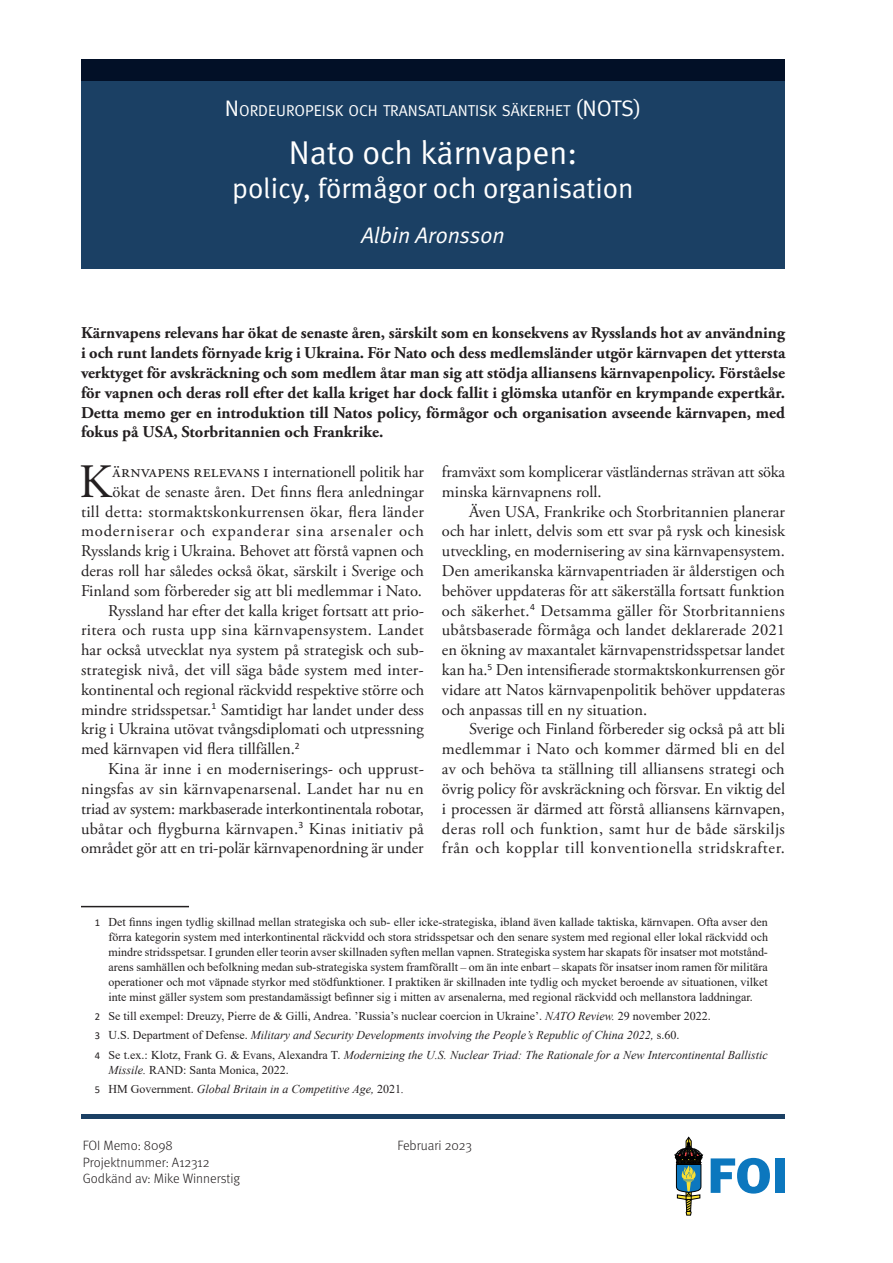
<style>
.page{position:relative;width:893px;height:1263px;background:#fff}
.page>*{position:absolute;margin:0;border:0;box-sizing:border-box;transform-origin:0 0}
.BrödtextFörstaInstan{font:47.85px "Adobe Garamond Pro";color:#231f20}
.Titel{font:33px "Meta Normal";color:#fff}
.Undertitel{font:28.5px "Meta Normal";color:#fff}
.MemoFörf{font:italic 22.5px "Meta Normal";color:#fff}
.BrödtextIndrag{font:16.5px/19.8px "Adobe Garamond Pro";color:#231f20;text-align:justify}
.Ingress{font:700 16.5px/19.8px "Adobe Garamond Pro";color:#231f20;text-align:justify}
.BrödtextFörstaInstan-2{font:16.5px/19.8px "Adobe Garamond Pro";color:#231f20;text-align:right}
.ProjProg{font:15.75px "Meta Normal";color:#fff}
.Sidf_Sidnr{font:300 13.5px "Meta";color:#231f20}
.FotnotstextHögerstäl{font:12px/15px "Times New Roman";color:#231f20;text-align:justify}
.FotnotstextHögerstäl-2{font:italic 12px/15px "Times New Roman";color:#231f20}
.s1{font-size:22.5px}
.s2{font-size:18px}
.s3{font-family:"Calibri";font-size:10.5px}
.s4{font-style:italic}
.s5{font-family:"Calibri";font-style:normal;font-size:10.5px}
.s6{font-style:normal}
</style>
<div class="page">
<hr style="left:81px;top:906px;width:108px;height:1px;background:#231f20">
<div style="left:81px;top:60px;width:704px;height:209px;background:#1b4064"></div>
<div style="left:81px;top:1114px;width:704px;height:5px;background:#1b4064"></div>
<svg style="left:675px;top:1137px;width:28px;height:78px"></svg>
<div style="left:775px;top:1158px;width:10px;height:35px;background:#0c77be"></div>
<svg style="left:711px;top:1158px;width:59px;height:35px"></svg>
<div style="left:81px;top:60px;width:704px;height:21px;background:#021027"></div>
<p class="ProjProg" style="left:225px;top:101px;width:418px"><span class="s1">N</span>ORDEUROPEISK OCH TRANSATLANTISK SÄKERHET <span class="s1">(NOTS)</span></p>
<p class="Titel" style="left:289px;top:133px;width:290px">Nato och kärnvapen:</p>
<p class="Undertitel" style="left:232px;top:172px;width:403px">policy, förmågor och organisation</p>
<p class="MemoFörf" style="left:361px;top:222px;width:145px">Albin Aronsson</p>
<p class="Ingress" style="left:81px;top:324px;width:706px">Kärnvapens relevans har ökat de senaste åren, särskilt som en konsekvens av Rysslands hot av användning i och runt landets förnyade krig i Ukraina. För Nato och dess medlemsländer utgör kärnvapen det yttersta verktyget för avskräckning och som medlem åtar man sig att stödja alliansens kärnvapenpolicy. Förståelse för vapnen och deras roll efter det kalla kriget har dock fallit i glömska utanför en krympande expertkår.<br>Detta memo ger en introduktion till Natos policy, förmågor och organisation avseende kärnvapen, med fokus på USA, Storbritannien och Frankrike.</p>
<p class="BrödtextFörstaInstan" style="left:79px;top:453px;width:34px">K</p>
<p class="BrödtextFörstaInstan-2" style="left:81px;top:462px;width:345px"><span class="s2">ärnvapens relevans i</span> internationell politik har ökat de senaste åren. Det finns flera anledningar<br>till detta: stormaktskonkurrensen ökar, flera länder moderniserar och expanderar sina arsenaler och Rysslands krig i Ukraina. Behovet att förstå vapnen och deras roll har således också ökat, särskilt i Sverige och Finland som förbereder sig att bli medlemmar i Nato.</p>
<p class="BrödtextIndrag" style="left:81px;top:601px;width:345px;text-indent:27px">Ryssland har efter det kalla kriget fortsatt att prio&shy;ritera och rusta upp sina kärnvapensystem. Landet har också utvecklat nya system på strategisk och sub&shy;strategisk nivå, det vill säga både system med inter&shy;kontinental och regional räckvidd respektive större och mindre stridsspetsar.<sup>1</sup> Samtidigt har landet under dess krig i Ukraina utövat tvångsdiplomati och utpressning med kärnvapen vid flera tillfällen.<sup>2</sup></p>
<p class="BrödtextIndrag" style="left:81px;top:759px;width:345px;text-indent:27px">Kina är inne i en moderniserings- och upprust&shy;ningsfas av sin kärnvapenarsenal. Landet har nu en triad av system: markbaserade interkontinentala robotar, ubåtar och flygburna kärnvapen.<sup>3</sup> Kinas initiativ på området gör att en tri-polär kärnvapenordning är under</p>
<p class="BrödtextIndrag" style="left:442px;top:462px;width:345px">framväxt som komplicerar västländernas strävan att söka minska kärnvapnens roll.</p>
<p class="BrödtextIndrag" style="left:442px;top:502px;width:345px;text-indent:27px">Även USA, Frankrike och Storbritannien planerar och har inlett, delvis som ett svar på rysk och kinesisk utveckling, en modernisering av sina kärnvapensystem.<br>Den amerikanska kärnvapentriaden är ålderstigen och behöver uppdateras för att säkerställa fortsatt funktion och säkerhet.<sup>4</sup> Detsamma gäller för Storbritanniens ubåtsbaserade förmåga och landet deklarerade 2021 en ökning av maxantalet kärnvapenstridsspetsar landet kan ha.<sup>5</sup> Den intensifierade stormaktskonkurrensen gör vidare att Natos kärnvapenpolitik behöver uppdateras och anpassas till en ny situation.</p>
<p class="BrödtextIndrag" style="left:442px;top:720px;width:345px;text-indent:27px">Sverige och Finland förbereder sig också på att bli medlemmar i Nato och kommer därmed bli en del av och behöva ta ställning till alliansens strategi och övrig policy för avskräckning och försvar. En viktig del i processen är därmed att förstå alliansens kärnvapen, deras roll och funktion, samt hur de både särskiljs från och kopplar till konventionella stridskrafter.</p>
<p class="FotnotstextHögerstäl" style="left:109px;top:914px;width:661px;text-indent:-14px"><span class="s3">1</span> Det finns ingen tydlig skillnad mellan strategiska och sub- eller icke-strategiska, ibland även kallade taktiska, kärnvapen. Ofta avser den förra kategorin system med interkontinental räckvidd och stora stridsspetsar och den senare system med regional eller lokal räckvidd och mindre stridsspetsar. I grunden eller teorin avser skillnaden syften mellan vapnen. Strategiska system har skapats för insatser mot motstånd&shy;arens samhällen och befolkning medan sub-strategiska system framförallt – om än inte enbart – skapats för insatser inom ramen för militära operationer och mot väpnade styrkor med stödfunktioner. I praktiken är skillnaden inte tydlig och mycket beroende av situationen, vilket inte minst gäller system som prestandamässigt befinner sig i mitten av arsenalerna, med regional räckvidd och mellanstora laddningar.</p>
<p class="FotnotstextHögerstäl" style="left:95px;top:1008px;width:618px"><span class="s3">2</span> Se till exempel: Dreuzy, Pierre de &amp; Gilli, Andrea. ’Russia’s nuclear coercion in Ukraine’. <span class="s4">NATO Review.</span> 29 november 2022.</p>
<p class="FotnotstextHögerstäl-2" style="left:95px;top:1027px;width:586px"><span class="s5">3</span> <span class="s6">U.S. Department of Defense.</span> Military and Security Developments involving the People’s Republic of China 2022, <span class="s6">s.60.</span></p>
<p class="FotnotstextHögerstäl-2" style="left:109px;top:1047px;width:661px;text-indent:-14px"><span class="s5">4</span> <span class="s6">Se t.ex.: Klotz, Frank G. &amp; Evans, Alexandra T.</span> Modernizing the U.S. Nuclear Triad: The Rationale for a New Intercontinental Ballistic<br>Missile. <span class="s6">RAND: Santa Monica, 2022.</span></p>
<p class="FotnotstextHögerstäl-2" style="left:95px;top:1081px;width:311px"><span class="s5">5</span> <span class="s6">HM Government.</span> Global Britain in a Competitive Age, <span class="s6">2021</span>.</p>
<p class="Sidf_Sidnr" style="left:83px;top:1138px;width:92px">FOI Memo: 8098</p>
<p class="Sidf_Sidnr" style="left:397px;top:1138px;width:76px">Februari 2023</p>
<p class="Sidf_Sidnr" style="left:83px;top:1154px;width:128px">Projektnummer: A12312</p>
<p class="Sidf_Sidnr" style="left:83px;top:1171px;width:159px">Godkänd av: Mike Winnerstig</p>
</div>
